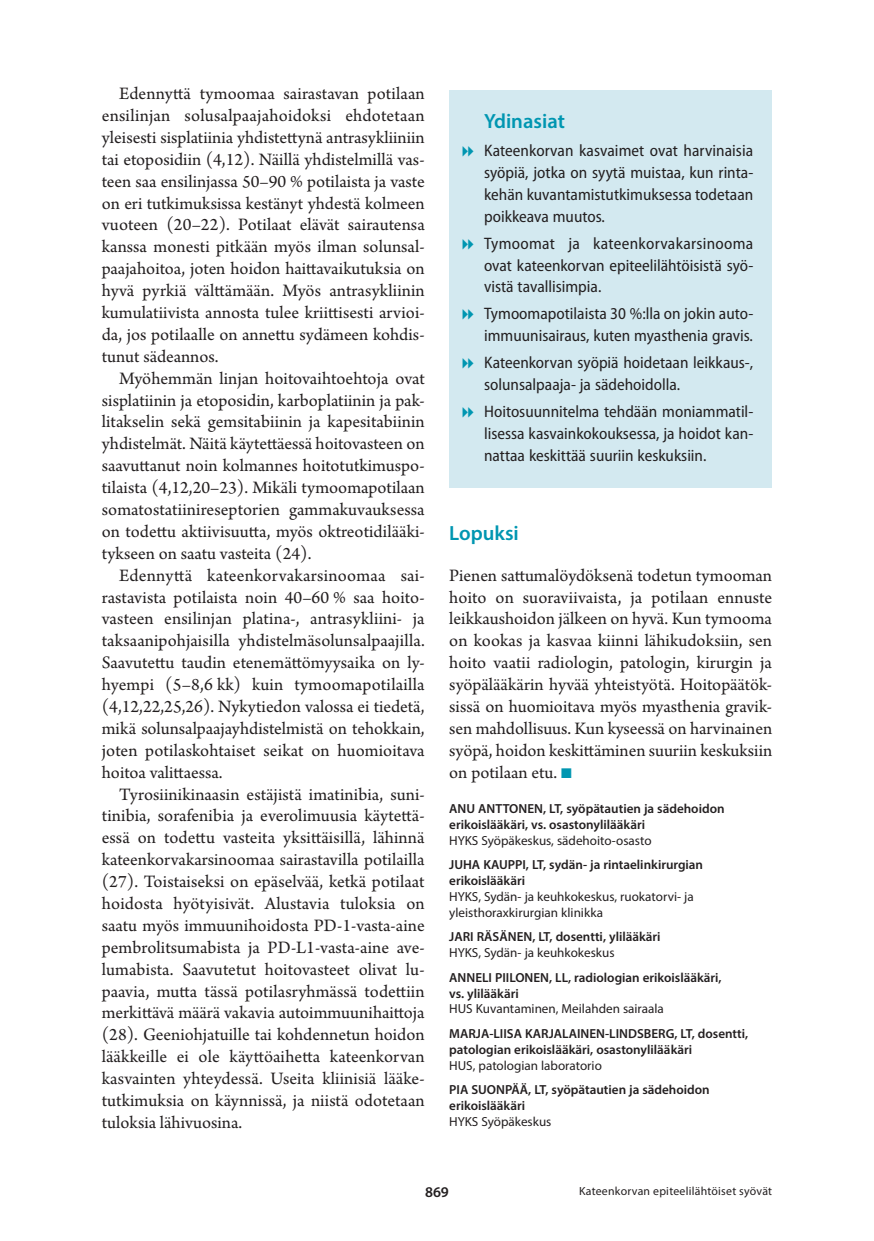
<style>
.page{position:relative;width:874px;height:1241px;background:#fff}
.page>*{position:absolute;margin:0;border:0;box-sizing:border-box;transform-origin:0 0}
.ydinasiat_otsikko_tu{font:600 20.65px "Myriad Pro";color:#0096b1}
.v1{font:600 20.65px "Myriad Pro";color:#0096b1}
.l_ei_sis{font:18.38px/21.9px "Arno Pro";color:#231f20;text-align:justify}
.t1{font:semi-condensed 16.62px/21.9px "Myriad Pro";color:#231f20;text-align:justify}
.t2{font:600 14.88px "Myriad Pro";color:#231f20}
.ko{font:600 13.12px/15.8px "Myriad Pro";color:#231f20}
.ko-2{font:13.12px/15.8px "Myriad Pro";color:#231f20}
.Ala{font:11.9px "Myriad Pro";letter-spacing:.02em;color:#231f20}
.s1{color:#0096b1}
</style>
<div class="page">
<div style="left:448px;top:90px;width:323px;height:397px;background:#d3e9f0"></div>
<p class="l_ei_sis" style="left:102px;top:84px;width:324px;text-indent:17px">Edennyttä tymoomaa sairastavan potilaan ensilinjan solusalpaajahoidoksi ehdotetaan yleisesti sisplatiinia yhdistettynä antrasykliiniin tai etoposidiin (4,12). Näillä yhdistelmillä vas&shy;teen saa ensilinjassa 50–90 % potilaista ja vaste on eri tutkimuksissa kestänyt yhdestä kolmeen vuoteen (20–22). Potilaat elävät sairautensa kanssa monesti pitkään myös ilman solunsal&shy;paajahoitoa, joten hoidon haittavaikutuksia on hyvä pyrkiä välttämään. Myös antrasykliinin kumulatiivista annosta tulee kriittisesti arvioi&shy;da, jos potilaalle on annettu sydämeen kohdis&shy;tunut sädeannos.</p>
<p class="l_ei_sis" style="left:102px;top:368px;width:324px;text-indent:17px">Myöhemmän linjan hoitovaihtoehtoja ovat sisplatiinin ja etoposidin, karboplatiinin ja pak&shy;litakselin sekä gemsitabiinin ja kapesitabiinin yhdistelmät. Näitä käytettäessä hoitovasteen on saavuttanut noin kolmannes hoitotutkimuspo&shy;tilaista (4,12,20–23). Mikäli tymoomapotilaan somatostatiinireseptorien gammakuvauksessa on todettu aktiivisuutta, myös oktreotidilääki&shy;tykseen on saatu vasteita (24).</p>
<p class="l_ei_sis" style="left:102px;top:565px;width:324px;text-indent:17px">Edennyttä kateenkorvakarsinoomaa sai&shy;rastavista potilaista noin 40–60 % saa hoito&shy;vasteen ensilinjan platina-, antrasykliini- ja taksaanipohjaisilla yhdistelmäsolunsalpaajilla.<br>Saavutettu taudin etenemättömyysaika on ly&shy;hyempi (5–8,6 kk) kuin tymoomapotilailla (4,12,22,25,26). Nykytiedon valossa ei tiedetä, mikä solunsalpaajayhdistelmistä on tehokkain, joten potilaskohtaiset seikat on huomioitava hoitoa valittaessa.</p>
<p class="l_ei_sis" style="left:102px;top:784px;width:324px;text-indent:17px">Tyrosiinikinaasin estäjistä imatinibia, suni&shy;tinibia, sorafenibia ja everolimuusia käytettä&shy;essä on todettu vasteita yksittäisillä, lähinnä kateenkorvakarsinoomaa sairastavilla potilailla (27). Toistaiseksi on epäselvää, ketkä potilaat hoidosta hyötyisivät. Alustavia tuloksia on saatu myös immuunihoidosta PD-1-vasta-aine pembrolitsumabista ja PD-L1-vasta-aine ave&shy;lumabista. Saavutetut hoitovasteet olivat lu&shy;paavia, mutta tässä potilasryhmässä todettiin merkittävä määrä vakavia autoimmuunihaittoja (28). Geeniohjatuille tai kohdennetun hoidon lääkkeille ei ole käyttöaihetta kateenkorvan kasvainten yhteydessä. Useita kliinisiä lääke&shy;tutkimuksia on käynnissä, ja niistä odotetaan tuloksia lähivuosina.</p>
<p class="ydinasiat_otsikko_tu" style="left:484px;top:108px;width:82px">Ydinasiat</p>
<p class="t1" style="left:484px;top:139px;width:270px">Kateenkorvan kasvaimet ovat harvinaisia syöpiä, jotka on syytä muistaa, kun rinta&shy;kehän kuvantamistutkimuksessa todetaan poikkeava muutos.</p>
<p class="t1" style="left:484px;top:232px;width:270px">Tymoomat ja kateenkorvakarsinooma ovat kateenkorvan epiteelilähtöisistä syö&shy;vistä tavallisimpia.</p>
<p class="t1" style="left:484px;top:302px;width:270px">Tymoomapotilaista 30 %:lla on jokin auto&shy;immuunisairaus, kuten myasthenia gravis.</p>
<p class="t1" style="left:484px;top:351px;width:270px">Kateenkorvan syöpiä hoidetaan leikkaus-, solunsalpaaja- ja sädehoidolla.</p>
<p class="t1" style="left:484px;top:400px;width:270px">Hoitosuunnitelma tehdään moniammatil&shy;lisessa kasvainkokouksessa, ja hoidot kan&shy;nattaa keskittää suuriin keskuksiin.</p>
<p class="v1" style="left:449px;top:520px;width:71px">Lopuksi</p>
<p class="l_ei_sis" style="left:449px;top:565px;width:324px">Pienen sattumalöydöksenä todetun tymooman hoito on suoraviivaista, ja potilaan ennuste leikkaushoidon jälkeen on hyvä. Kun tymooma on kookas ja kasvaa kiinni lähikudoksiin, sen hoito vaatii radiologin, patologin, kirurgin ja syöpälääkärin hyvää yhteistyötä. Hoitopäätök&shy;sissä on huomioitava myös myasthenia gravik&shy;sen mahdollisuus. Kun kyseessä on harvinainen syöpä, hoidon keskittäminen suuriin keskuksiin on potilaan etu. <span class="s1">■</span></p>
<p class="ko" style="left:449px;top:800px;width:277px">ANU ANTTONEN, LT, syöpätautien ja sädehoidon erikoislääkäri, vs. osastonylilääkäri</p>
<p class="ko-2" style="left:449px;top:832px;width:204px">HYKS Syöpäkeskus, sädehoito-osasto</p>
<p class="ko" style="left:449px;top:856px;width:255px">JUHA KAUPPI, LT, sydän- ja rintaelinkirurgian erikoislääkäri</p>
<p class="ko-2" style="left:449px;top:888px;width:246px">HYKS, Sydän- ja keuhkokeskus, ruokatorvi- ja yleisthoraxkirurgian klinikka</p>
<p class="ko" style="left:449px;top:928px;width:213px">JARI RÄSÄNEN, LT, dosentti, ylilääkäri</p>
<p class="ko-2" style="left:449px;top:944px;width:167px">HYKS, Sydän- ja keuhkokeskus</p>
<p class="ko" style="left:449px;top:969px;width:274px">ANNELI PIILONEN, LL, radiologian erikoislääkäri, vs. ylilääkäri</p>
<p class="ko-2" style="left:449px;top:1000px;width:216px">HUS Kuvantaminen, Meilahden sairaala</p>
<p class="ko" style="left:449px;top:1025px;width:300px">MARJA-LIISA KARJALAINEN-LINDSBERG, LT, dosentti, patologian erikoislääkäri, osastonylilääkäri</p>
<p class="ko-2" style="left:449px;top:1056px;width:154px">HUS, patologian laboratorio</p>
<p class="ko" style="left:449px;top:1081px;width:262px">PIA SUONPÄÄ, LT, syöpätautien ja sädehoidon erikoislääkäri</p>
<p class="ko-2" style="left:449px;top:1113px;width:104px">HYKS Syöpäkeskus</p>
<p class="t2" style="left:425px;top:1182px;width:25px">869</p>
<p class="Ala" style="left:578px;top:1183px;width:194px">Kateenkorvan epiteelilähtöiset syövät</p>
</div>
